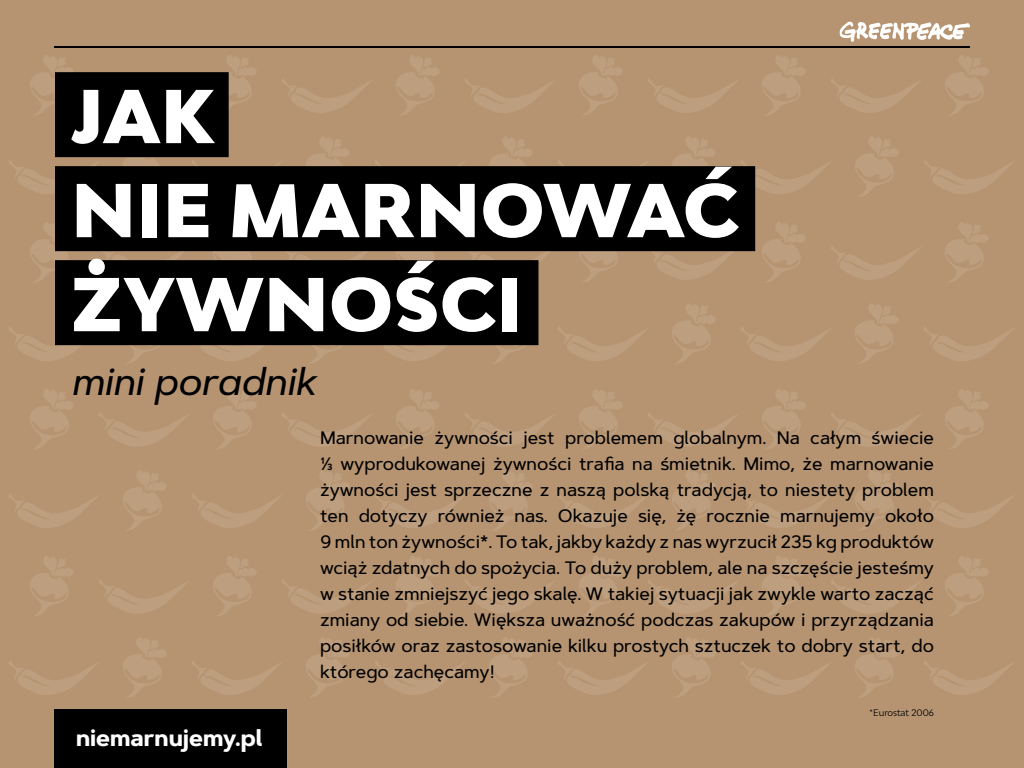
<style>
.page{position:relative;width:1024px;height:768px;background:#b69471}
.page>*{position:absolute;margin:0;border:0;box-sizing:border-box;transform-origin:0 0}
.t1{font:900 72px/94px "Bw Modelica";letter-spacing:.01em;color:#fff}
.t2{font:italic 500 38px "Artegra Sans";color:#000}
.t3{font:700 22.8px "Artegra Sans";color:#fff}
.t4{font:500 18px/26px "Artegra Sans";color:#000;text-align:justify}
.t5{font:9px "Bw Modelica";color:#000}
</style>
<div class="page">
<svg style="left:30px;top:55px;width:43px;height:60px"></svg>
<svg style="left:282px;top:79px;width:90px;height:34px"></svg>
<svg style="left:227px;top:55px;width:29px;height:53px"></svg>
<svg style="left:465px;top:79px;width:90px;height:34px"></svg>
<svg style="left:396px;top:55px;width:44px;height:60px"></svg>
<svg style="left:648px;top:79px;width:90px;height:34px"></svg>
<svg style="left:579px;top:55px;width:44px;height:60px"></svg>
<svg style="left:831px;top:79px;width:90px;height:34px"></svg>
<svg style="left:762px;top:55px;width:44px;height:60px"></svg>
<svg style="left:945px;top:55px;width:44px;height:60px"></svg>
<svg style="left:9px;top:160px;width:89px;height:34px"></svg>
<svg style="left:192px;top:160px;width:89px;height:6px"></svg>
<svg style="left:121px;top:157px;width:47px;height:9px"></svg>
<svg style="left:375px;top:160px;width:89px;height:6px"></svg>
<svg style="left:306px;top:137px;width:43px;height:29px"></svg>
<svg style="left:558px;top:160px;width:89px;height:6px"></svg>
<svg style="left:489px;top:137px;width:43px;height:29px"></svg>
<svg style="left:741px;top:160px;width:89px;height:38px"></svg>
<svg style="left:672px;top:137px;width:43px;height:29px"></svg>
<svg style="left:924px;top:160px;width:89px;height:34px"></svg>
<svg style="left:855px;top:137px;width:44px;height:60px"></svg>
<svg style="left:98px;top:251px;width:95px;height:9px"></svg>
<svg style="left:30px;top:222px;width:45px;height:60px"></svg>
<svg style="left:281px;top:251px;width:95px;height:9px"></svg>
<svg style="left:211px;top:251px;width:47px;height:9px"></svg>
<svg style="left:464px;top:251px;width:95px;height:11px"></svg>
<svg style="left:394px;top:251px;width:47px;height:9px"></svg>
<svg style="left:647px;top:251px;width:95px;height:29px"></svg>
<svg style="left:578px;top:251px;width:46px;height:31px"></svg>
<svg style="left:831px;top:246px;width:90px;height:34px"></svg>
<svg style="left:762px;top:222px;width:44px;height:60px"></svg>
<svg style="left:945px;top:222px;width:44px;height:60px"></svg>
<svg style="left:9px;top:327px;width:93px;height:34px"></svg>
<svg style="left:191px;top:345px;width:94px;height:16px"></svg>
<svg style="left:121px;top:345px;width:47px;height:19px"></svg>
<svg style="left:374px;top:345px;width:95px;height:16px"></svg>
<svg style="left:304px;top:345px;width:47px;height:19px"></svg>
<svg style="left:558px;top:327px;width:90px;height:34px"></svg>
<svg style="left:487px;top:345px;width:47px;height:19px"></svg>
<svg style="left:741px;top:327px;width:90px;height:34px"></svg>
<svg style="left:672px;top:304px;width:43px;height:60px"></svg>
<svg style="left:924px;top:327px;width:90px;height:34px"></svg>
<svg style="left:855px;top:304px;width:44px;height:60px"></svg>
<svg style="left:99px;top:413px;width:90px;height:34px"></svg>
<svg style="left:30px;top:389px;width:43px;height:60px"></svg>
<svg style="left:282px;top:413px;width:90px;height:34px"></svg>
<svg style="left:213px;top:389px;width:43px;height:60px"></svg>
<svg style="left:465px;top:413px;width:90px;height:34px"></svg>
<svg style="left:396px;top:389px;width:43px;height:60px"></svg>
<svg style="left:648px;top:413px;width:90px;height:34px"></svg>
<svg style="left:579px;top:389px;width:43px;height:60px"></svg>
<svg style="left:831px;top:413px;width:90px;height:34px"></svg>
<svg style="left:762px;top:389px;width:44px;height:60px"></svg>
<svg style="left:945px;top:389px;width:44px;height:60px"></svg>
<svg style="left:9px;top:494px;width:90px;height:34px"></svg>
<svg style="left:192px;top:494px;width:90px;height:34px"></svg>
<svg style="left:123px;top:470px;width:43px;height:61px"></svg>
<svg style="left:375px;top:494px;width:90px;height:34px"></svg>
<svg style="left:306px;top:470px;width:43px;height:61px"></svg>
<svg style="left:558px;top:494px;width:90px;height:34px"></svg>
<svg style="left:489px;top:470px;width:43px;height:61px"></svg>
<svg style="left:741px;top:494px;width:90px;height:34px"></svg>
<svg style="left:672px;top:470px;width:43px;height:61px"></svg>
<svg style="left:924px;top:494px;width:90px;height:34px"></svg>
<svg style="left:855px;top:470px;width:44px;height:60px"></svg>
<svg style="left:99px;top:580px;width:90px;height:34px"></svg>
<svg style="left:30px;top:556px;width:43px;height:60px"></svg>
<svg style="left:282px;top:580px;width:90px;height:34px"></svg>
<svg style="left:213px;top:556px;width:43px;height:60px"></svg>
<svg style="left:465px;top:580px;width:90px;height:34px"></svg>
<svg style="left:396px;top:556px;width:43px;height:60px"></svg>
<svg style="left:648px;top:580px;width:90px;height:34px"></svg>
<svg style="left:579px;top:556px;width:43px;height:60px"></svg>
<svg style="left:831px;top:580px;width:90px;height:34px"></svg>
<svg style="left:762px;top:556px;width:44px;height:60px"></svg>
<svg style="left:945px;top:556px;width:44px;height:60px"></svg>
<svg style="left:9px;top:661px;width:90px;height:34px"></svg>
<svg style="left:192px;top:661px;width:90px;height:34px"></svg>
<svg style="left:123px;top:637px;width:43px;height:60px"></svg>
<svg style="left:375px;top:661px;width:90px;height:34px"></svg>
<svg style="left:306px;top:637px;width:43px;height:60px"></svg>
<svg style="left:558px;top:661px;width:90px;height:34px"></svg>
<svg style="left:489px;top:637px;width:43px;height:60px"></svg>
<svg style="left:741px;top:661px;width:90px;height:34px"></svg>
<svg style="left:672px;top:637px;width:43px;height:60px"></svg>
<svg style="left:924px;top:661px;width:90px;height:34px"></svg>
<svg style="left:855px;top:637px;width:44px;height:60px"></svg>
<svg style="left:840px;top:22px;width:130px;height:20px"></svg>
<div style="left:54px;top:709px;width:233px;height:59px;background:#000"></div>
<hr style="left:54px;top:46px;width:916px;height:2px;background:#000">
<div style="left:55px;top:72px;width:174px;height:85px;background:#000"></div>
<div style="left:55px;top:166px;width:700px;height:85px;background:#000"></div>
<div style="left:55px;top:260px;width:484px;height:85px;background:#000"></div>
<h1 class="t1" style="left:71px;top:68px;width:669px">JAK<br>NIE MARNOWAĆ<br>ŻYWNOŚCI</h1>
<h2 class="t2" style="left:71px;top:355px;width:246px">mini poradnik</h2>
<p class="t4" style="left:320px;top:425px;width:616px">Marnowanie żywności jest problemem globalnym. Na całym świecie ⅓ wyprodukowanej żywności trafia na śmietnik. Mimo, że marnowanie żywności jest sprzeczne z naszą polską tradycją, to niestety problem ten dotyczy również nas. Okazuje się, żę rocznie marnujemy około 9 mln ton żywności*. To tak, jakby każdy z nas wyrzucił 235 kg produktów wciąż zdatnych do spożycia. To duży problem, ale na szczęście jesteśmy w stanie zmniejszyć jego skalę. W takiej sytuacji jak zwykle warto zacząć zmiany od siebie. Większa uważność podczas zakupów i przyrządzania posiłków oraz zastosowanie kilku prostych sztuczek to dobry start, do którego zachęcamy!</p>
<p class="t3" style="left:76px;top:721px;width:188px">niemarnujemy.pl</p>
<p class="t5" style="left:870px;top:707px;width:66px">*Eurostat 2006</p>
</div>
